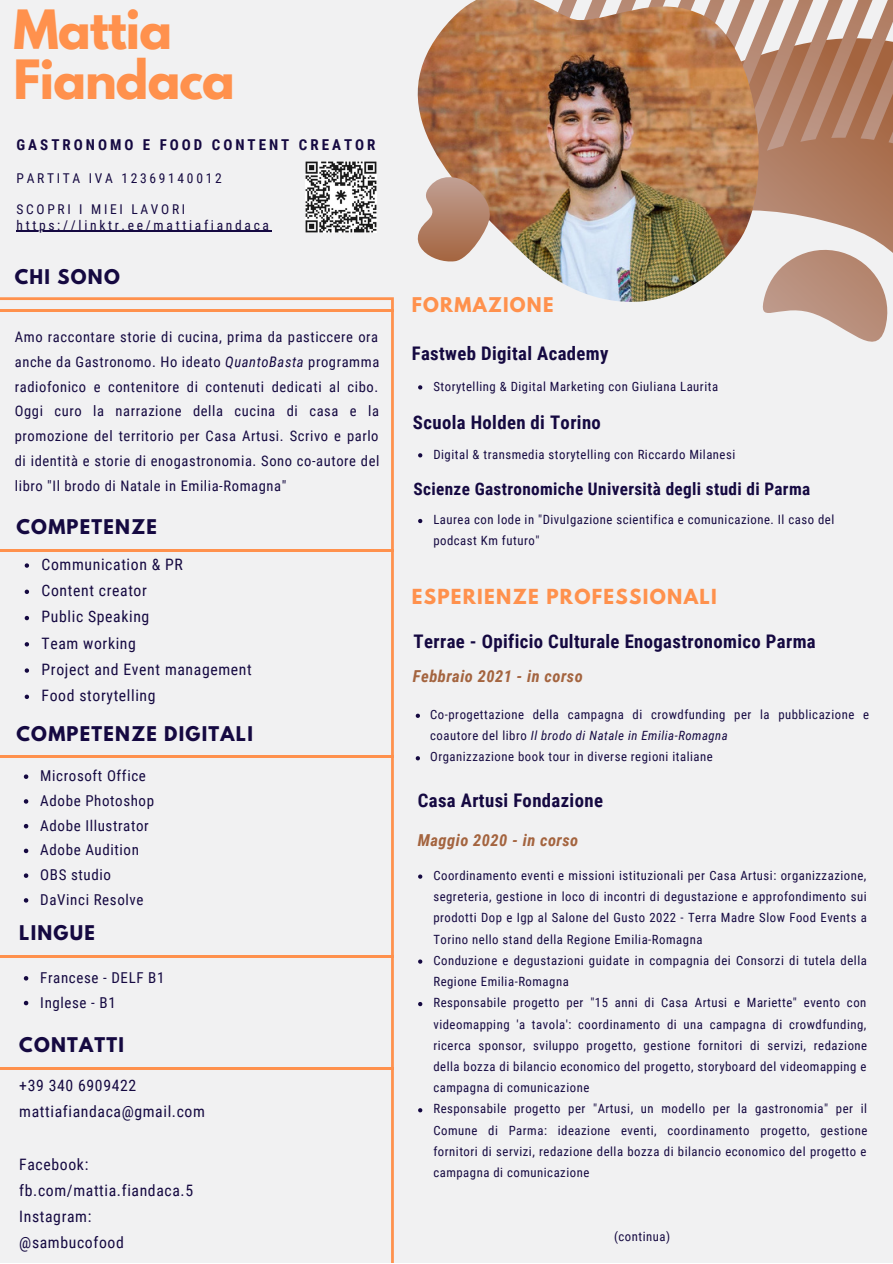
<style>
.page{position:relative;width:893px;height:1264px;background:#fff}
.page>*{position:absolute;margin:0;border:0;box-sizing:border-box;transform-origin:0 0}
.t1{font:700 48px/49.5px "League Spartan";letter-spacing:-.02em;color:#ff914d}
.t2{font:700 18.75px "Roboto Condensed";letter-spacing:.02em;color:#150941}
.t3{font:700 18.45px "League Spartan";letter-spacing:.07em;color:#ff914d}
.t4{font:700 18px "League Spartan";letter-spacing:.07em;color:#150941}
.t5{font:700 18px "League Spartan";letter-spacing:.07em;color:#ff914d}
.t6{font:700 17.25px "Roboto Condensed";letter-spacing:.02em;color:#150941}
.t7{font:italic 700 16.5px "Roboto Condensed";letter-spacing:.03em;color:#a4643f}
.t8{font:15.75px/26.2px "Roboto Condensed";letter-spacing:.04em;color:#150941}
.t9{font:15px/24.8px "Roboto Condensed";letter-spacing:.04em;color:#150941}
.t10{font:700 15px "Roboto Condensed";letter-spacing:.2em;color:#150941}
.t11{font:14.55px/24.8px "Roboto Condensed";letter-spacing:.04em;color:#150941;text-align:justify}
.t12{font:13.5px/15.8px "Roboto Condensed";letter-spacing:.2em;color:#150941}
.t13{font:12.75px/21.3px "Roboto Condensed";letter-spacing:.04em;color:#150941}
.s1{font-style:italic}
</style>
<div class="page">
<div style="left:0;top:0;width:892px;height:1262px;background:#f1f1f2"></div>
<svg style="left:758px;top:0;width:134px;height:212px"></svg>
<svg style="left:762px;top:212px;width:130px;height:130px"></svg>
<hr style="left:0;top:300px;width:1px;height:962px;background:#ff914d">
<hr style="left:391px;top:300px;width:3px;height:962px;background:#ff914d">
<hr style="left:0;top:1263px;width:391px;height:1px;background:#ff914d">
<hr style="left:0;top:297px;width:391px;height:3px;background:#ff914d">
<hr style="left:0;top:309px;width:394px;height:2px;background:#ff914d">
<img style="left:418px;top:0;width:340px;height:302px">
<svg style="left:418px;top:177px;width:71px;height:84px"></svg>
<hr style="left:0;top:549px;width:394px;height:2px;background:#ff914d">
<hr style="left:0;top:755px;width:394px;height:2px;background:#ff914d">
<hr style="left:0;top:955px;width:394px;height:2px;background:#ff914d">
<hr style="left:0;top:1067px;width:394px;height:2px;background:#ff914d">
<hr style="left:17px;top:231px;width:255px;height:1px;background:#150941">
<img style="left:305px;top:162px;width:71px;height:70px">
<svg style="left:418px;top:519px;width:4px;height:4px"></svg>
<svg style="left:418px;top:874px;width:4px;height:4px"></svg>
<svg style="left:418px;top:959px;width:4px;height:4px"></svg>
<svg style="left:418px;top:1002px;width:4px;height:4px"></svg>
<svg style="left:418px;top:1108px;width:4px;height:4px"></svg>
<svg style="left:25px;top:563px;width:4px;height:4px"></svg>
<svg style="left:25px;top:589px;width:4px;height:5px"></svg>
<svg style="left:25px;top:616px;width:4px;height:4px"></svg>
<svg style="left:25px;top:642px;width:4px;height:4px"></svg>
<svg style="left:25px;top:668px;width:4px;height:4px"></svg>
<svg style="left:25px;top:694px;width:4px;height:5px"></svg>
<svg style="left:24px;top:774px;width:4px;height:5px"></svg>
<svg style="left:24px;top:799px;width:4px;height:4px"></svg>
<svg style="left:24px;top:824px;width:4px;height:4px"></svg>
<svg style="left:24px;top:848px;width:4px;height:5px"></svg>
<svg style="left:24px;top:873px;width:4px;height:4px"></svg>
<svg style="left:24px;top:898px;width:4px;height:4px"></svg>
<svg style="left:415px;top:713px;width:5px;height:5px"></svg>
<svg style="left:415px;top:756px;width:5px;height:4px"></svg>
<svg style="left:24px;top:976px;width:4px;height:4px"></svg>
<svg style="left:24px;top:1000px;width:4px;height:5px"></svg>
<svg style="left:418px;top:453px;width:4px;height:4px"></svg>
<svg style="left:418px;top:385px;width:4px;height:4px"></svg>
<h1 class="t1" style="left:14px;top:11px;width:223px">Mattia<br>Fiandaca</h1>
<p class="t10" style="left:17px;top:136px;width:360px">GASTRONOMO E FOOD CONTENT CREATOR</p>
<p class="t12" style="left:17px;top:170px;width:207px">PARTITA IVA 12369140012</p>
<p class="t12" style="left:17px;top:201px;width:254px">SCOPRI I MIEI LAVORI https://linktr.ee/mattiafiandaca</p>
<h3 class="t4" style="left:15px;top:267px;width:106px">CHI SONO</h3>
<p class="t11" style="left:15px;top:325px;width:366px">Amo raccontare storie di cucina, prima da pasticcere ora anche da Gastronomo. Ho ideato <span class="s1">QuantoBasta</span> programma radiofonico e contenitore di contenuti dedicati al cibo.<br>Oggi curo la narrazione della cucina di casa e la promozione del territorio per Casa Artusi. Scrivo e parlo di identità e storie di enogastronomia. Sono co-autore del libro "Il brodo di Natale in Emilia-Romagna"</p>
<h3 class="t4" style="left:17px;top:517px;width:142px">COMPETENZE</h3>
<p class="t8" style="left:42px;top:551px;width:212px">Communication &amp; PR<br>Content creator<br>Public Speaking<br>Team working<br>Project and Event management<br>Food storytelling</p>
<h3 class="t4" style="left:17px;top:724px;width:238px">COMPETENZE DIGITALI</h3>
<p class="t9" style="left:40px;top:763px;width:115px">Microsoft Office<br>Adobe Photoshop<br>Adobe Illustrator<br>Adobe Audition<br>OBS studio<br>DaVinci Resolve</p>
<h3 class="t4" style="left:19px;top:924px;width:77px">LINGUE</h3>
<p class="t9" style="left:40px;top:965px;width:126px">Francese - DELF B1<br>Inglese - B1</p>
<h3 class="t4" style="left:19px;top:1035px;width:106px">CONTATTI</h3>
<p class="t8" style="left:19px;top:1072px;width:187px">+39 340 6909422 mattiafiandaca@gmail.com</p>
<p class="t8" style="left:19px;top:1151px;width:175px">Facebook: fb.com/mattia.fiandaca.5<br>Instagram: @sambucofood</p>
<h3 class="t5" style="left:411px;top:295px;width:143px">FORMAZIONE</h3>
<h2 class="t2" style="left:411px;top:343px;width:198px">Fastweb Digital Academy</h2>
<p class="t13" style="left:433px;top:375px;width:286px">Storytelling &amp; Digital Marketing con Giuliana Laurita</p>
<h2 class="t2" style="left:413px;top:411px;width:189px">Scuola Holden di Torino</h2>
<p class="t13" style="left:433px;top:443px;width:303px">Digital &amp; transmedia storytelling con Riccardo Milanesi</p>
<h3 class="t6" style="left:413px;top:479px;width:398px">Scienze Gastronomiche Università degli studi di Parma</h3>
<p class="t13" style="left:433px;top:509px;width:402px">Laurea con lode in "Divulgazione scientifica e comunicazione. Il caso del podcast Km futuro"</p>
<h3 class="t3" style="left:411px;top:587px;width:306px">ESPERIENZE PROFESSIONALI</h3>
<h2 class="t2" style="left:413px;top:630px;width:403px">Terrae - Opificio Culturale Enogastronomico Parma</h2>
<p class="t7" style="left:413px;top:666px;width:171px">Febbraio 2021 - in corso</p>
<p class="t13" style="left:430px;top:704px;width:440px">Co-progettazione della campagna di crowdfunding per la pubblicazione e coautore del libro <span class="s1">Il brodo di Natale in Emilia-Romagna<br></span>Organizzazione book tour in diverse regioni italiane</p>
<h2 class="t2" style="left:418px;top:789px;width:187px">Casa Artusi Fondazione</h2>
<p class="t7" style="left:418px;top:830px;width:162px">Maggio 2020 - in corso</p>
<p class="t13" style="left:433px;top:864px;width:435px">Coordinamento eventi e missioni istituzionali per Casa Artusi: organizzazione, segreteria, gestione in loco di incontri di degustazione e approfondimento sui prodotti Dop e Igp al Salone del Gusto 2022 - Terra Madre Slow Food Events a Torino nello stand della Regione Emilia-Romagna<br>Conduzione e degustazioni guidate in compagnia dei Consorzi di tutela della Regione Emilia-Romagna<br>Responsabile progetto per "15 anni di Casa Artusi e Mariette" evento con videomapping 'a tavola': coordinamento di una campagna di crowdfunding, ricerca sponsor, sviluppo progetto, gestione fornitori di servizi, redazione della bozza di bilancio economico del progetto, storyboard del videomapping e campagna di comunicazione<br>Responsabile progetto per "Artusi, un modello per la gastronomia" per il Comune di Parma: ideazione eventi, coordinamento progetto, gestione fornitori di servizi, redazione della bozza di bilancio economico del progetto e campagna di comunicazione</p>
<p class="t13" style="left:614px;top:1225px;width:58px">(continua)</p>
</div>
